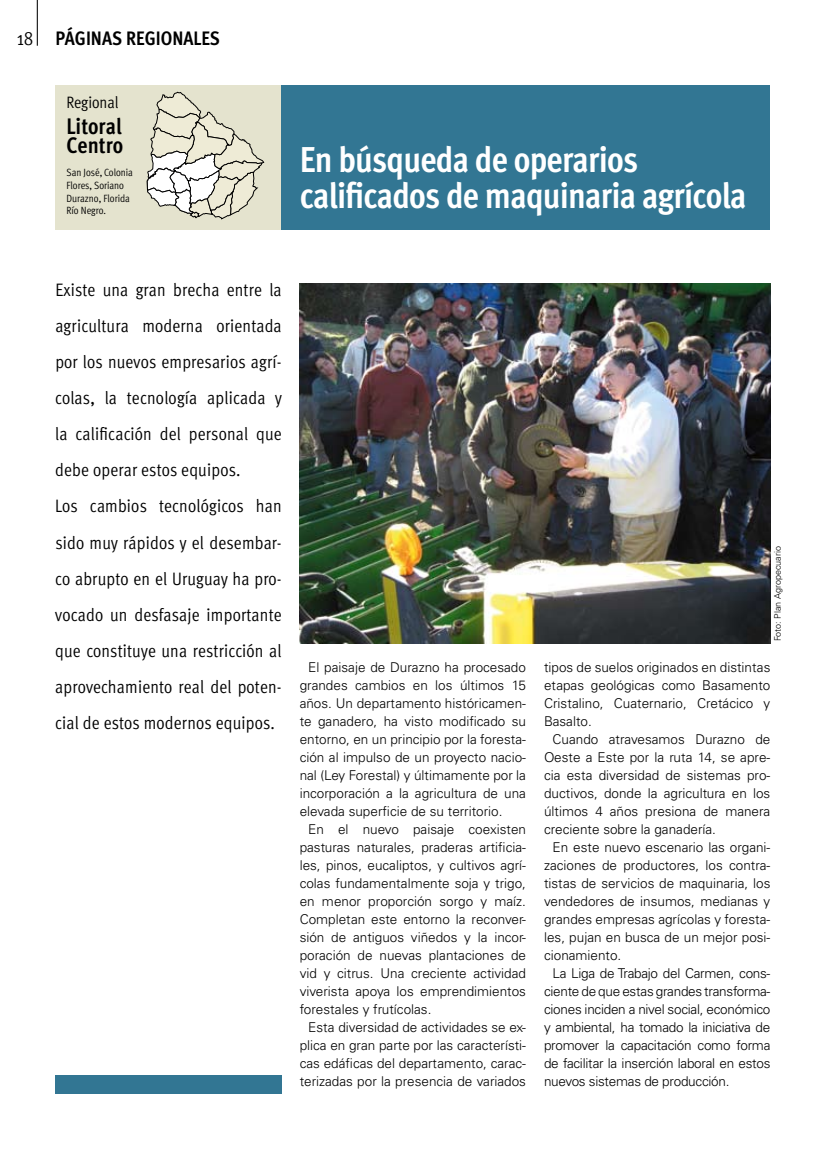
<style>
.page{position:relative;width:830px;height:1170px;background:#fff}
.page>*{position:absolute;margin:0;border:0;box-sizing:border-box;transform-origin:0 0}
.t1{font:700 36px/36px "Meta Cond";letter-spacing:-.02em;color:#fff}
.t2{font:700 22.5px/19.5px "Meta Cond";color:#000}
.t3{font:700 19.5px "Meta Cond";color:#000}
.t4{font:19.5px "Meta Cond";color:#000}
.t5{font:18px/36px "Meta Cond";letter-spacing:.01em;color:#000}
.t6{font:16.5px "Meta Cond";color:#000}
.t7{font:300 13.5px/18px "Univers";color:#000;text-align:justify}
.t8{font:10.5px/12.6px "Meta Cond";color:#000}
.t9{font:300 9px "Univers";color:#000}
</style>
<div class="page">
<hr style="left:37px;top:0;width:1px;height:46px;background:#000">
<div style="left:278px;top:85px;width:491px;height:144px;background:#327693"></div>
<div style="left:55px;top:85px;width:225px;height:144px;background:#e4e3ce"></div>
<svg style="left:146px;top:91px;width:119px;height:129px"></svg>
<div style="left:55px;top:1074px;width:226px;height:19px;background:#327693"></div>
<img style="left:299px;top:283px;width:471px;height:360px">
<h3 class="t4" style="left:17px;top:28px;width:18px">18</h3>
<h3 class="t3" style="left:55px;top:27px;width:166px">PÁGINAS REGIONALES</h3>
<p class="t6" style="left:66px;top:93px;width:54px">Regional</p>
<h2 class="t2" style="left:66px;top:116px;width:58px">Litoral<br>Centro</h2>
<p class="t8" style="left:66px;top:166px;width:68px">San José, Colonia<br>Flores, Soriano<br>Durazno, Florida<br>Río Negro.</p>
<h1 class="t1" style="left:299px;top:141px;width:448px">En búsqueda de operarios calificados de maquinaria agrícola</h1>
<p class="t5" style="left:55px;top:272px;width:228px">Existe una gran brecha entre la agricultura moderna orientada por los nuevos empresarios agrí&shy;colas, la tecnología aplicada y la calificación del personal que debe operar estos equipos.<br>Los cambios tecnológicos han sido muy rápidos y el desembar&shy;co abrupto en el Uruguay ha pro&shy;vocado un desfasaje importante que constituye una restricción al aprovechamiento real del poten&shy;cial de estos modernos equipos.</p>
<p class="t7" style="left:299px;top:658px;width:228px;text-indent:9px">El paisaje de Durazno ha procesado grandes cambios en los últimos 15 años. Un departamento históricamen&shy;te ganadero, ha visto modificado su entorno, en un principio por la foresta&shy;ción al impulso de un proyecto nacio&shy;nal (Ley Forestal) y últimamente por la incorporación a la agricultura de una elevada superficie de su territorio.</p>
<p class="t7" style="left:299px;top:820px;width:228px;text-indent:9px">En el nuevo paisaje coexisten pasturas naturales, praderas artificia&shy;les, pinos, eucaliptos, y cultivos agrí&shy;colas fundamentalmente soja y trigo, en menor proporción sorgo y maíz.<br>Completan este entorno la reconver&shy;sión de antiguos viñedos y la incor&shy;poración de nuevas plantaciones de vid y citrus. Una creciente actividad viverista apoya los emprendimientos forestales y frutícolas.</p>
<p class="t7" style="left:299px;top:1018px;width:228px;text-indent:9px">Esta diversidad de actividades se ex&shy;plica en gran parte por las característi&shy;cas edáficas del departamento, carac&shy;terizadas por la presencia de variados</p>
<p class="t9" style="left:771px;top:641px;width:96px;rotate:-90deg">Foto: Plan Agropecuario</p>
<p class="t7" style="left:543px;top:658px;width:228px">tipos de suelos originados en distintas etapas geológicas como Basamento Cristalino, Cuaternario, Cretácico y Basalto.</p>
<p class="t7" style="left:543px;top:730px;width:228px;text-indent:9px">Cuando atravesamos Durazno de Oeste a Este por la ruta 14, se apre&shy;cia esta diversidad de sistemas pro&shy;ductivos, donde la agricultura en los últimos 4 años presiona de manera creciente sobre la ganadería.</p>
<p class="t7" style="left:543px;top:838px;width:228px;text-indent:9px">En este nuevo escenario las organi&shy;zaciones de productores, los contra&shy;tistas de servicios de maquinaria, los vendedores de insumos, medianas y grandes empresas agrícolas y foresta&shy;les, pujan en busca de un mejor posi&shy;cionamiento.</p>
<p class="t7" style="left:543px;top:964px;width:228px;text-indent:9px">La Liga de Trabajo del Carmen, cons&shy;ciente de que estas grandes transforma&shy;ciones inciden a nivel social, económico y ambiental, ha tomado la iniciativa de promover la capacitación como forma de facilitar la inserción laboral en estos nuevos sistemas de producción.</p>
</div>
